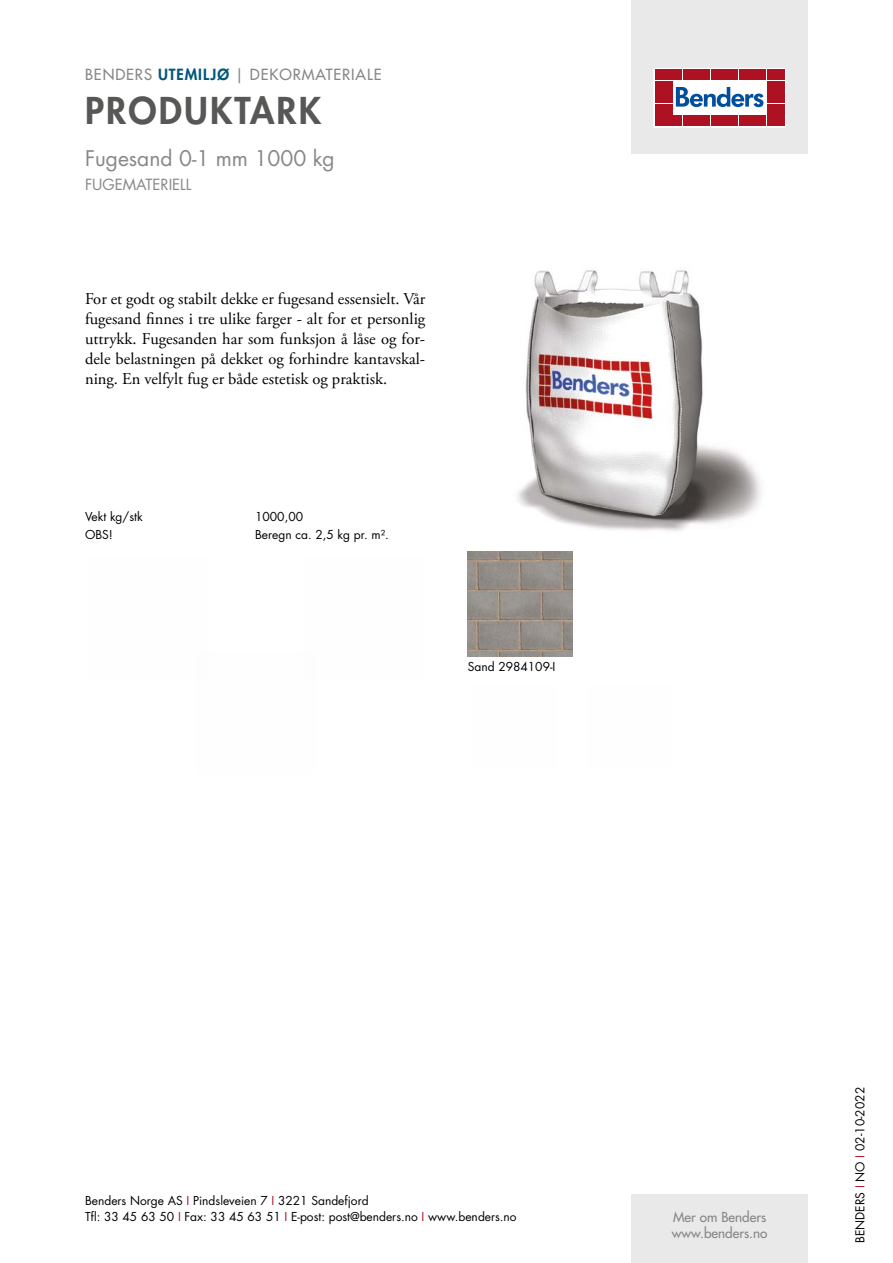
<style>
.page{position:relative;width:893px;height:1263px;background:#fff}
.page>*{position:absolute;margin:0;border:0;box-sizing:border-box;transform-origin:0 0}
.t1{font:800 36px "Futura Std";letter-spacing:.06em;color:#575756}
.t2{font:21px "Futura Std";color:#878787}
.t3{font:16.5px/19.8px "Adobe Garamond Pro";color:#000;text-align:justify}
.t4{font:500 15px "Futura Std";letter-spacing:.06em;color:#878787}
.t5{font:15px "Futura Std";color:#878787}
.t6{font:500 13.5px/16.2px "Futura Std";color:#878787}
.t7{font:12px/16.5px "Futura Std";color:#000}
.s1{font-weight:800;color:#00577c}
.s2{color:#ae1122}
</style>
<div class="page">
<div style="left:631px;top:0;width:177px;height:153px;background:#e9e9e9"></div>
<div style="left:631px;top:1195px;width:177px;height:68px;background:#e9e9e9"></div>
<svg style="left:656px;top:70px;width:128px;height:55px;background:#ebc5ca"></svg>
<div style="left:654px;top:68px;width:132px;height:59px;border:1px solid #fff"></div>
<div style="left:655px;top:70px;width:8px;height:10px;background:#ae1122"></div>
<div style="left:664px;top:70px;width:8px;height:10px;background:#ae1122"></div>
<div style="left:655px;top:81px;width:8px;height:10px;background:#ae1122"></div>
<div style="left:664px;top:81px;width:8px;height:10px;background:#ae1122"></div>
<div style="left:655px;top:93px;width:8px;height:10px;background:#ae1122"></div>
<div style="left:664px;top:93px;width:8px;height:10px;background:#ae1122"></div>
<div style="left:655px;top:104px;width:8px;height:11px;background:#ae1122"></div>
<div style="left:664px;top:104px;width:8px;height:11px;background:#ae1122"></div>
<div style="left:655px;top:116px;width:8px;height:10px;background:#ae1122"></div>
<div style="left:664px;top:116px;width:8px;height:10px;background:#ae1122"></div>
<div style="left:674px;top:70px;width:8px;height:10px;background:#ae1122"></div>
<div style="left:683px;top:70px;width:8px;height:10px;background:#ae1122"></div>
<div style="left:692px;top:70px;width:8px;height:10px;background:#ae1122"></div>
<div style="left:702px;top:70px;width:8px;height:10px;background:#ae1122"></div>
<div style="left:711px;top:70px;width:8px;height:10px;background:#ae1122"></div>
<div style="left:720px;top:70px;width:8px;height:10px;background:#ae1122"></div>
<div style="left:730px;top:70px;width:8px;height:10px;background:#ae1122"></div>
<div style="left:739px;top:70px;width:8px;height:10px;background:#ae1122"></div>
<div style="left:748px;top:70px;width:8px;height:10px;background:#ae1122"></div>
<div style="left:758px;top:70px;width:8px;height:10px;background:#ae1122"></div>
<div style="left:674px;top:116px;width:8px;height:10px;background:#ae1122"></div>
<div style="left:683px;top:116px;width:8px;height:10px;background:#ae1122"></div>
<div style="left:692px;top:116px;width:8px;height:10px;background:#ae1122"></div>
<div style="left:702px;top:116px;width:8px;height:10px;background:#ae1122"></div>
<div style="left:711px;top:116px;width:8px;height:10px;background:#ae1122"></div>
<div style="left:720px;top:116px;width:8px;height:10px;background:#ae1122"></div>
<div style="left:730px;top:116px;width:8px;height:10px;background:#ae1122"></div>
<div style="left:739px;top:116px;width:8px;height:10px;background:#ae1122"></div>
<div style="left:748px;top:116px;width:8px;height:10px;background:#ae1122"></div>
<div style="left:758px;top:116px;width:8px;height:10px;background:#ae1122"></div>
<div style="left:767px;top:70px;width:8px;height:10px;background:#ae1122"></div>
<div style="left:776px;top:70px;width:8px;height:10px;background:#ae1122"></div>
<div style="left:767px;top:81px;width:8px;height:10px;background:#ae1122"></div>
<div style="left:776px;top:81px;width:8px;height:10px;background:#ae1122"></div>
<div style="left:767px;top:93px;width:8px;height:10px;background:#ae1122"></div>
<div style="left:776px;top:93px;width:8px;height:10px;background:#ae1122"></div>
<div style="left:767px;top:104px;width:8px;height:11px;background:#ae1122"></div>
<div style="left:776px;top:104px;width:8px;height:11px;background:#ae1122"></div>
<div style="left:767px;top:116px;width:8px;height:10px;background:#ae1122"></div>
<div style="left:776px;top:116px;width:8px;height:10px;background:#ae1122"></div>
<svg style="left:676px;top:87px;width:87px;height:20px;background:#89add2"></svg>
<img style="left:517px;top:270px;width:244px;height:261px">
<img style="left:468px;top:552px;width:105px;height:105px">
<p class="t4" style="left:85px;top:65px;width:298px">BENDERS <span class="s1">UTEMILJØ</span> | DEKORMATERIALE</p>
<h1 class="t1" style="left:85px;top:87px;width:238px">PRODUKTARK</h1>
<p class="t2" style="left:85px;top:144px;width:251px">Fugesand 0-1 mm 1000 kg</p>
<p class="t5" style="left:85px;top:175px;width:108px">FUGEMATERIELL</p>
<p class="t3" style="left:85px;top:290px;width:342px">For et godt og stabilt dekke er fugesand essensielt. Vår fugesand finnes i tre ulike farger - alt for et personlig uttrykk. Fugesanden har som funksjon å låse og for&shy;dele belastningen på dekket og forhindre kantavskal&shy;ning. En velfylt fug er både estetisk og praktisk.</p>
<p class="t7" style="left:85px;top:508px;width:59px">Vekt kg/stk</p>
<p class="t7" style="left:255px;top:508px;width:50px">1000,00</p>
<p class="t7" style="left:85px;top:527px;width:29px">OBS!</p>
<p class="t7" style="left:255px;top:527px;width:135px">Beregn ca. 2,5 kg pr. m².</p>
<p class="t7" style="left:468px;top:659px;width:89px">Sand 2984109-I</p>
<p class="t7" style="left:85px;top:1192px;width:433px">Benders Norge AS <span class="s2">I</span> Pindsleveien 7 <span class="s2">I</span> 3221 Sandefjord<br>Tfl: 33 45 63 50 <span class="s2">I</span> Fax: 33 45 63 51 <span class="s2">I</span> E-post: post@benders.no <span class="s2">I</span> www.benders.no</p>
<p class="t6" style="left:672px;top:1209px;width:97px">Mer om Benders www.benders.no</p>
<p class="t7" style="left:852px;top:1243px;width:157px;rotate:-90deg">BENDERS <span class="s2">I</span> NO <span class="s2">I</span> 02-10-2022</p>
</div>
